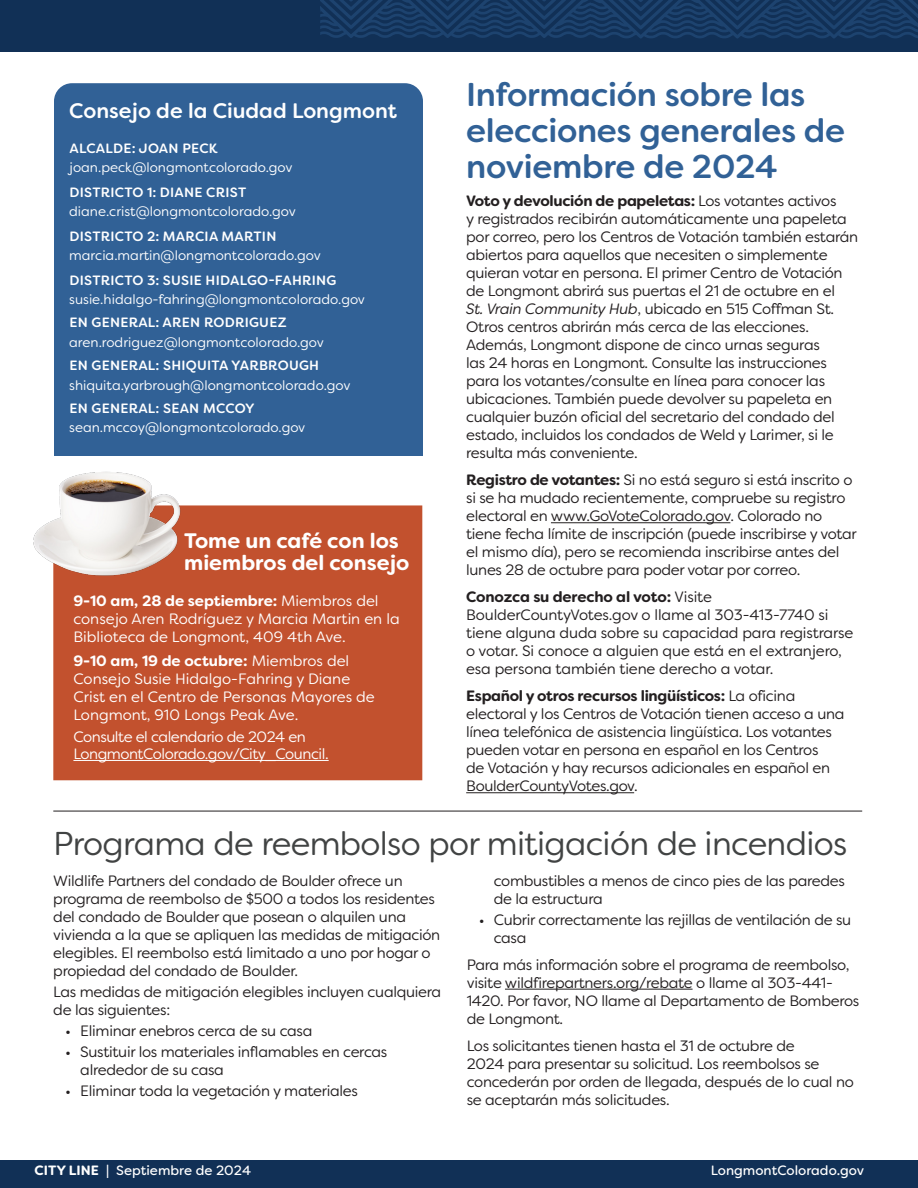
<style>
.page{position:relative;width:918px;height:1188px;background:#fff}
.page>*{position:absolute;margin:0;border:0;box-sizing:border-box;transform-origin:0 0}
.body_copy{font:500 33px/36px "Filson Soft";letter-spacing:-.01em;color:#316196}
.body_copy-2{font:33px "Filson Soft";letter-spacing:-.02em;color:#414343}
.t1{font:700 21px/22.5px "Filson Soft";color:#fff}
.body_copy-3{font:500 21px "Filson Soft";color:#fff}
.t2{font:15px/18px "Filson Soft";letter-spacing:-.02em;color:#231f20}
.t3{font:15px/18px "Filson Soft";color:#fff}
.t4{font:15px/16.5px "Filson Soft";letter-spacing:-.03em;color:#fff}
.t5{font:13.5px "Filson Soft";color:#fff}
.t6{font:500 13.5px "Filson Soft";letter-spacing:.02em;color:#fff}
.t7{font:13.5px "Filson Soft";color:#fff}
.s1{font-weight:700}
.s2{font-style:italic}
</style>
<div class="page">
<div style="left:0;top:1161px;width:918px;height:27px;background:#113056"></div>
<div style="left:0;top:0;width:918px;height:51px;background:#113056"></div>
<svg style="left:320px;top:0;width:598px;height:39px"></svg>
<div style="left:53px;top:505px;width:369px;height:275px;background:#c2512e"></div>
<img style="left:33px;top:471px;width:170px;height:124px">
<hr style="left:73px;top:760px;width:256px;height:1px;background:#fff">
<hr style="left:53px;top:811px;width:809px;height:1px;background:#231f20">
<hr style="left:551px;top:522px;width:179px;height:1px;background:#231f20">
<hr style="left:466px;top:792px;width:168px;height:1px;background:#231f20">
<div style="left:54px;top:83px;width:369px;height:356px;background:#316196;border-radius:18px"></div>
<div style="left:54px;top:323px;width:369px;height:133px;background:#316196"></div>
<hr style="left:505px;top:989px;width:188px;height:1px;background:#231f20">
<p class="body_copy" style="left:466px;top:76px;width:380px">Información sobre las elecciones generales de noviembre de 2024</p>
<p class="t2" style="left:466px;top:192px;width:394px"><span class="s1">Voto y devolución de papeletas:</span> Los votantes activos<br>y registrados recibirán automáticamente una papeleta por correo, pero los Centros de Votación también estarán abiertos para aquellos que necesiten o simplemente quieran votar en persona. El primer Centro de Votación de Longmont abrirá sus puertas el 21 de octubre en el<br><span class="s2">St. Vrain Community Hub</span>, ubicado en 515 Coffman St.<br>Otros centros abrirán más cerca de las elecciones.<br>Además, Longmont dispone de cinco urnas seguras<br>las 24 horas en Longmont. Consulte las instrucciones para los votantes/consulte en línea para conocer las ubicaciones. También puede devolver su papeleta en cualquier buzón oficial del secretario del condado del estado, incluidos los condados de Weld y Larimer, si le resulta más conveniente.</p>
<p class="t2" style="left:466px;top:471px;width:392px"><span class="s1">Registro de votantes:</span> Si no está seguro si está inscrito o si se ha mudado recientemente, compruebe su registro electoral en www.GoVoteColorado.gov. Colorado no tiene fecha límite de inscripción (puede inscribirse y votar el mismo día), pero se recomienda inscribirse antes del lunes 28 de octubre para poder votar por correo.</p>
<p class="t2" style="left:466px;top:588px;width:389px"><span class="s1">Conozca su derecho al voto:</span> Visite BoulderCountyVotes.gov o llame al 303-413-7740 si tiene alguna duda sobre su capacidad para registrarse o votar. Si conoce a alguien que está en el extranjero, esa persona también tiene derecho a votar.</p>
<p class="t2" style="left:466px;top:687px;width:380px"><span class="s1">Español y otros recursos lingüísticos:</span> La oficina electoral y los Centros de Votación tienen acceso a una línea telefónica de asistencia lingüística. Los votantes pueden votar en persona en español en los Centros<br>de Votación y hay recursos adicionales en español en BoulderCountyVotes.gov.</p>
<p class="body_copy-2" style="left:53px;top:822px;width:796px">Programa de reembolso por mitigación de incendios</p>
<p class="body_copy-3" style="left:69px;top:97px;width:329px">Consejo de la Ciudad Longmont</p>
<p class="t6" style="left:69px;top:139px;width:150px">ALCALDE: JOAN PECK</p>
<p class="t5" style="left:69px;top:159px;width:225px">joan.peck@longmontcolorado.gov</p>
<p class="t6" style="left:69px;top:183px;width:178px">DISTRICTO 1: DIANE CRIST</p>
<p class="t5" style="left:69px;top:203px;width:228px">diane.crist@longmontcolorado.gov</p>
<p class="t6" style="left:69px;top:227px;width:209px">DISTRICTO 2: MARCIA MARTIN</p>
<p class="t5" style="left:69px;top:247px;width:253px">marcia.martin@longmontcolorado.gov</p>
<p class="t6" style="left:69px;top:271px;width:269px">DISTRICTO 3: SUSIE HIDALGO-FAHRING</p>
<p class="t5" style="left:69px;top:291px;width:297px">susie.hidalgo-fahring@longmontcolorado.gov</p>
<p class="t6" style="left:69px;top:314px;width:219px">EN GENERAL: AREN RODRIGUEZ</p>
<p class="t5" style="left:69px;top:334px;width:256px">aren.rodriguez@longmontcolorado.gov</p>
<p class="t6" style="left:69px;top:357px;width:251px">EN GENERAL: SHIQUITA YARBROUGH</p>
<p class="t5" style="left:69px;top:376px;width:283px">shiquita.yarbrough@longmontcolorado.gov</p>
<p class="t6" style="left:69px;top:399px;width:187px">EN GENERAL: SEAN MCCOY</p>
<p class="t5" style="left:69px;top:419px;width:238px">sean.mccoy@longmontcolorado.gov</p>
<p class="t1" style="left:184px;top:529px;width:227px">Tome un café con los miembros del consejo</p>
<p class="t3" style="left:73px;top:592px;width:328px"><span class="s1">9-10 am, 28 de septiembre:</span> Miembros del consejo Aren Rodríguez y Marcia Martin en la<br>Biblioteca de Longmont, 409 4th Ave.</p>
<p class="t3" style="left:73px;top:652px;width:303px"><span class="s1">9-10 am, 19 de octubre:</span> Miembros del Consejo Susie Hidalgo-Fahring y Diane Crist en el Centro de Personas Mayores de Longmont, 910 Longs Peak Ave.</p>
<p class="t4" style="left:73px;top:729px;width:257px">Consulte el calendario de 2024 en<br>LongmontColorado.gov/City_Council.</p>
<p class="t2" style="left:53px;top:871px;width:388px">Wildlife Partners del condado de Boulder ofrece un programa de reembolso de $500 a todos los residentes del condado de Boulder que posean o alquilen una vivienda a la que se apliquen las medidas de mitigación elegibles. El reembolso está limitado a uno por hogar o propiedad del condado de Boulder.</p>
<p class="t2" style="left:53px;top:982px;width:389px">Las medidas de mitigación elegibles incluyen cualquiera de las siguientes:</p>
<p class="t2" style="left:65px;top:1021px;width:249px">• Eliminar enebros cerca de su casa</p>
<p class="t2" style="left:80px;top:1042px;width:309px;text-indent:-15px">• Sustituir los materiales inflamables en cercas alrededor de su casa</p>
<p class="t2" style="left:65px;top:1081px;width:294px">• Eliminar toda la vegetación y materiales</p>
<p class="t2" style="left:494px;top:871px;width:353px">combustibles a menos de cinco pies de las paredes de la estructura</p>
<p class="t2" style="left:494px;top:910px;width:359px;text-indent:-15px">• Cubrir correctamente las rejillas de ventilación de su casa</p>
<p class="t2" style="left:467px;top:955px;width:394px">Para más información sobre el programa de reembolso, visite wildfirepartners.org/rebate o llame al 303-441- 1420. Por favor, NO llame al Departamento de Bomberos de Longmont.</p>
<p class="t2" style="left:467px;top:1036px;width:389px">Los solicitantes tienen hasta el 31 de octubre de<br>2024 para presentar su solicitud. Los reembolsos se concederán por orden de llegada, después de lo cual no se aceptarán más solicitudes.</p>
<p class="t7" style="left:35px;top:1162px;width:218px"><span class="s1">CITY LINE</span> | Septiembre de 2024</p>
<p class="t7" style="left:711px;top:1162px;width:155px">LongmontColorado.gov</p>
</div>
